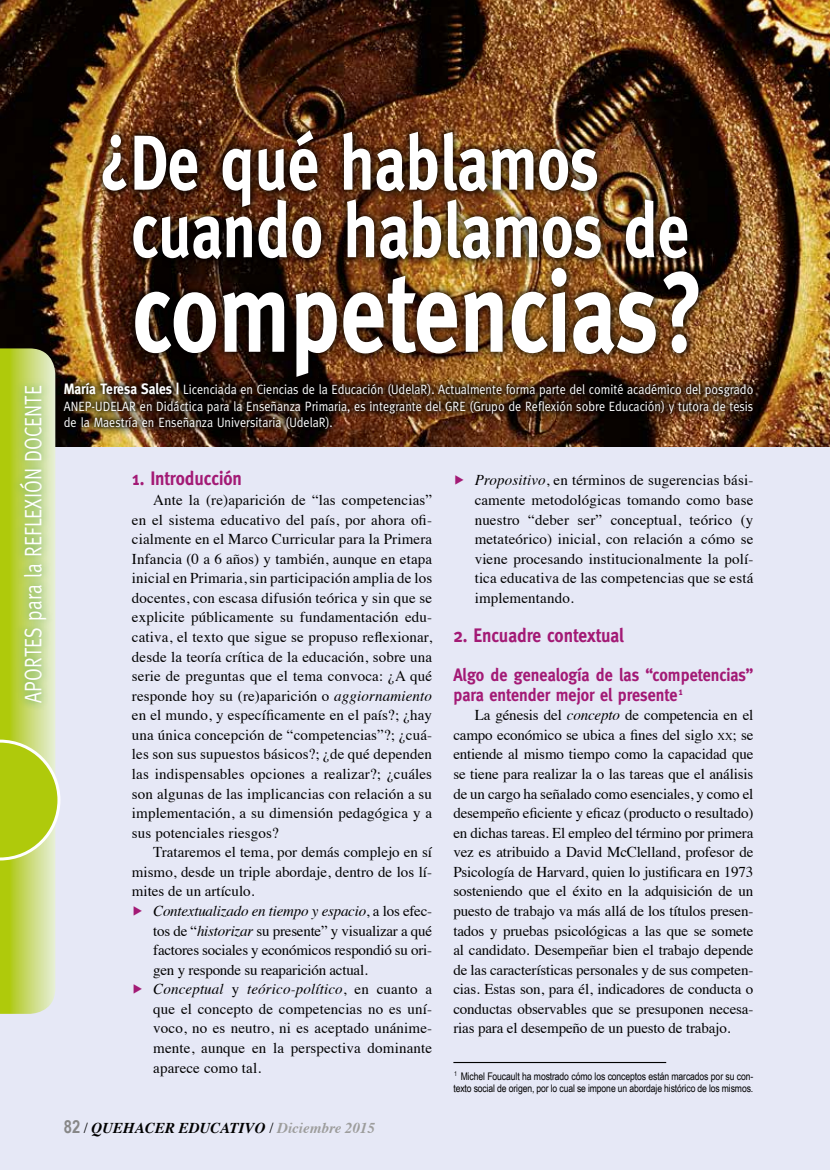
<style>
.page{position:relative;width:830px;height:1170px;background:#fff}
.page>*{position:absolute;margin:0;border:0;box-sizing:border-box;transform-origin:0 0}
.t1{font:700 114px "Meta";color:#fff;scale:.8 1}
.t2{font:700 78px/67.5px "Meta";color:#fff;scale:.8 1}
.t3{font:24px "Meta";color:#fff;scale:.8 1}
.t4{font:700 19.5px "Meta";color:#a31a75;scale:.9 1}
.t5{font:700 18px/19.5px "Meta";color:#a31a75;scale:.9 1}
.t6{font:15px/19.5px "Times";color:#000;text-align:justify}
.t7{font:italic 15px "Times";letter-spacing:-.015em;color:#000}
.t8{font:italic 15px "Times";letter-spacing:.01em;color:#000}
.t9{font:italic 700 15px "Times";color:#000}
.t10{font:13.5px/16.2px "Meta";color:#fff;text-align:justify;scale:.9 1}
.t11{font:10.5px/12.6px "Arial Narrow";letter-spacing:-.01em;color:#000}
.s1{font-weight:700;font-size:15px}
.s2{font-style:italic}
.s3{color:#a31a75}
.s4{font-style:normal}
.s5{font-family:"Arial Narrow";font-style:normal;font-size:18px;color:#878787}
.s6{font-weight:400;font-style:normal}
.s7{color:#9d9d9c}
.s8{font-size:10.5px}
</style>
<div class="page">
<div style="left:0;top:0;width:829px;height:1169px;background:#e6e8f6"></div>
<img style="left:0;top:0;width:829px;height:446px">
<img style="left:94px;top:122px;width:602px;height:146px">
<hr style="left:453px;top:1061px;width:213px;height:1px;background:#000">
<img style="left:60px;top:374px;width:701px;height:63px">
<img style="left:126px;top:259px;width:581px;height:126px">
<svg style="left:0;top:348px;width:60px;height:665px;background:#bfd25a"></svg>
<div style="left:12px;top:378px;width:43px;height:333px;background:#007b3d;opacity:.6"></div>
<h3 class="t3" style="left:19px;top:702px;width:396px;rotate:-90deg">Aportes para la Reflexi ón Docente</h3>
<h3 class="t3" style="left:19px;top:450px;width:80px;rotate:-90deg">e</h3>
<h3 class="t3" style="left:19px;top:830px;width:359px;rotate:-90deg">Área del Conocimiento Matemático</h3>
<h2 class="t2" style="left:131px;top:128px;width:698px;text-indent:-32px">¿De qué hablamos cuando hablamos de</h2>
<h1 class="t1" style="left:132px;top:246px;width:716px">competencias?</h1>
<p class="t10" style="left:64px;top:381px;width:767px"><span class="s1">María Teresa Sales |</span> Licenciada en Ciencias de la Educación (UdelaR). Actualmente forma parte del comité académico del posgrado ANEP-UDELAR en Didáctica para la Enseñanza Primaria, es integrante del GRE (Grupo de Reflexión sobre Educación) y tutora de tesis de la Maestría en Enseñanza Universitaria (UdelaR).</p>
<h3 class="t4" style="left:132px;top:467px;width:124px">1. Introducción</h3>
<p class="t6" style="left:132px;top:489px;width:301px;text-indent:21px">Ante la (re)aparición de “las competencias” en el sistema educativo del país, por ahora ofi&shy;cialmente en el Marco Curricular para la Primera Infancia (0 a 6 años) y también, aunque en etapa inicial en Primaria, sin participación amplia de los docentes, con escasa difusión teórica y sin que se explicite públicamente su fundamentación edu&shy;cativa, el texto que sigue se propuso reflexionar, desde la teoría crítica de la educación, sobre una serie de preguntas que el tema convoca: ¿A qué responde hoy su (re)aparición o <span class="s2">aggiornamiento </span>en el mundo, y específicamente en el país?; ¿hay una única concepción de “competencias”?; ¿cuá&shy;les son sus supuestos básicos?; ¿de qué dependen las indispensables opciones a realizar?; ¿cuáles son algunas de las implicancias con relación a su implementación, a su dimensión pedagógica y a sus potenciales riesgos?</p>
<p class="t6" style="left:153px;top:841px;width:280px">Trataremos el tema, por demás complejo en sí</p>
<p class="t6" style="left:132px;top:860px;width:301px">mismo, desde un triple abordaje, dentro de los lí-</p>
<p class="t6" style="left:132px;top:880px;width:124px">mites de un artículo.</p>
<p class="t7" style="left:132px;top:897px;width:301px"><span class="s3">▶</span> Contextualizado en tiempo y espacio<span class="s4">, a los efec-</span></p>
<p class="t6" style="left:153px;top:919px;width:280px">tos de “<span class="s2">historizar</span> su presente” y visualizar a qué</p>
<p class="t6" style="left:153px;top:939px;width:280px">factores sociales y económicos respondió su ori-</p>
<p class="t6" style="left:153px;top:958px;width:216px">gen y responde su reaparición actual.</p>
<p class="t8" style="left:132px;top:976px;width:301px"><span class="s3">▶</span> Conceptual <span class="s4">y</span> teórico-político<span class="s4">, en cuanto a</span></p>
<p class="t6" style="left:153px;top:997px;width:280px">que el concepto de competencias no es uní-</p>
<p class="t6" style="left:153px;top:1017px;width:280px">voco, no es neutro, ni es aceptado unánime-</p>
<p class="t6" style="left:153px;top:1036px;width:280px">mente, aunque en la perspectiva dominante</p>
<p class="t6" style="left:153px;top:1056px;width:109px">aparece como tal.</p>
<p class="t9" style="left:64px;top:1113px;width:313px"><span class="s5">82</span> <span class="s6">/</span> QUEHACER EDUCATIVO <span class="s6">/</span> <span class="s7">Diciembre 2015</span></p>
<p class="t6" style="left:474px;top:469px;width:280px;text-indent:-21px"><span class="s3">▶</span> <span class="s2">Propositivo</span>, en términos de sugerencias bási&shy;camente metodológicas tomando como base nuestro “deber ser” conceptual, teórico (y metateórico) inicial, con relación a cómo se viene procesando institucionalmente la polí&shy;tica educativa de las competencias que se está implementando.</p>
<h3 class="t4" style="left:453px;top:624px;width:191px">2. Encuadre contextual</h3>
<p class="t5" style="left:453px;top:665px;width:334px">Algo de genealogía de las “competencias” para entender mejor el presente<sup>1</sup></p>
<p class="t6" style="left:453px;top:704px;width:301px;text-indent:21px">La génesis del <span class="s2">concepto</span> de competencia en el campo económico se ubica a fines del siglo <span class="s8">xx</span>; se entiende al mismo tiempo como la capacidad que se tiene para realizar la o las tareas que el análisis de un cargo ha señalado como esenciales, y como el desempeño eficiente y eficaz (producto o resultado) en dichas tareas. El empleo del término por primera vez es atribuido a David McClelland, profesor de Psicología de Harvard, quien lo justificara en 1973 sosteniendo que el éxito en la adquisición de un puesto de trabajo va más allá de los títulos presen&shy;tados y pruebas psicológicas a las que se somete al candidato. Desempeñar bien el trabajo depende de las características personales y de sus competen&shy;cias. Estas son, para él, indicadores de conducta o conductas observables que se presuponen necesa&shy;rias para el desempeño de un puesto de trabajo.</p>
<p class="t11" style="left:453px;top:1068px;width:301px"><sup>1</sup> Michel Foucault ha mostrado cómo los conceptos están marcados por su con&shy;texto social de origen, por lo cual se impone un abordaje histórico de los mismos.</p>
</div>
